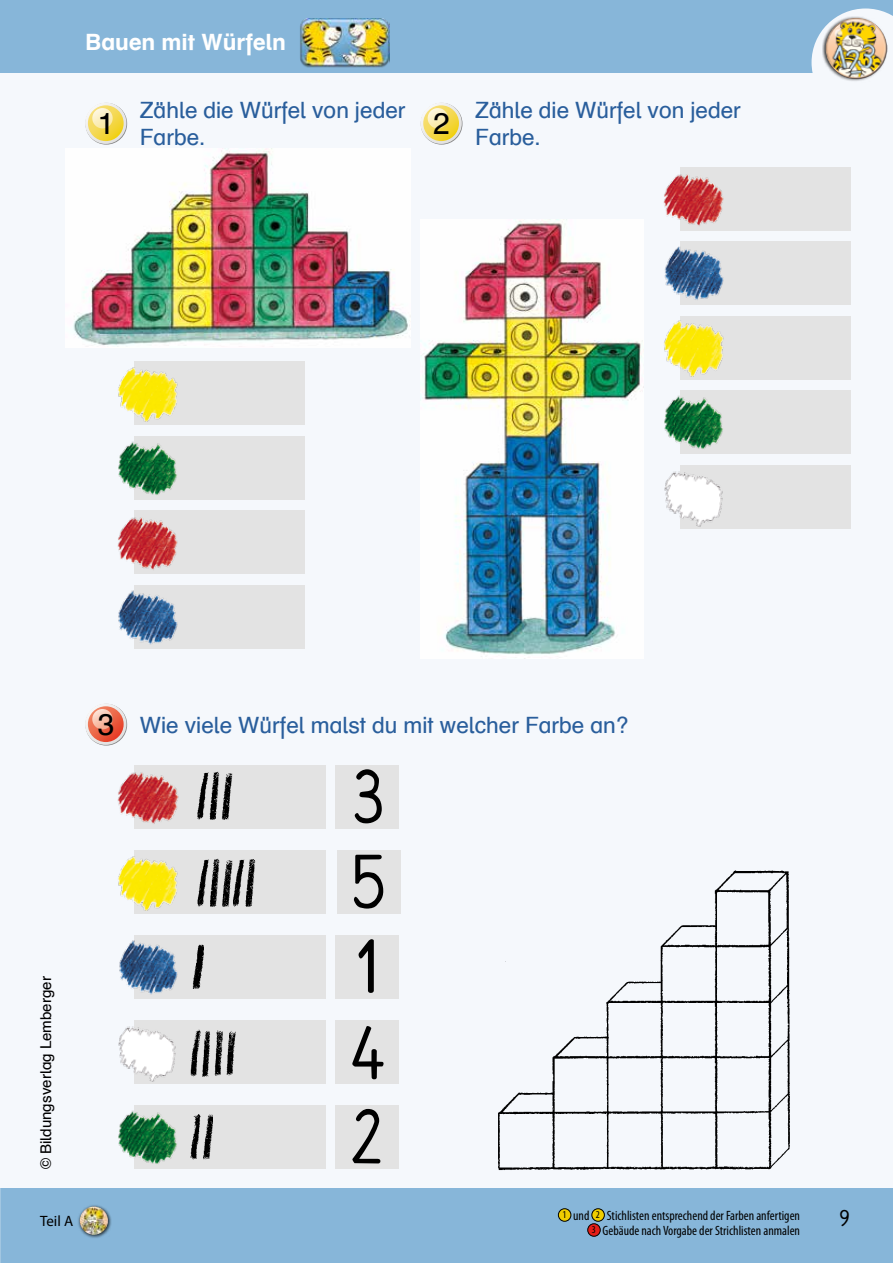
<style>
.page{position:relative;width:893px;height:1263px;background:#f5f8fc}
.page>*{position:absolute;margin:0;border:0;box-sizing:border-box;transform-origin:0 0}
.t1{font:75px/85.3px "Schuschri 95 0";color:#000}
.t2{font:30px "Schulbuch Nord OE Normal";color:#000}
.t3{font:22.5px/27px "Schulbuch Nord OE Roman";color:#295e9c}
.t4{font:22.5px "Schulbuch Nord OE Bold";color:#fff}
.t5{font:22.5px "Schuschri 95 0";color:#000}
.t6{font:15px "Schulbuch Nord OE Roman";color:#000}
.t7{font:15px "Myriad Pro";color:#000}
.t8{font:condensed 13.5px/15px "Myriad Pro";color:#000;text-align:right}
.s1{font-family:"Schulbuch Nord OE Normal";font-size:30px;color:#000}
.s2{font-size:10.5px}
</style>
<div class="page">
<div style="left:0;top:1189px;width:893px;height:74px;background:#87b6d9"></div>
<div style="left:0;top:0;width:893px;height:72px;background:#87b6d9"></div>
<svg style="left:811px;top:9px;width:82px;height:64px"></svg>
<div style="left:822px;top:16px;width:67px;height:66px;background:#000;opacity:.75"></div>
<img style="left:826px;top:18px;width:61px;height:61px;border-radius:31px">
<div style="left:558px;top:1209px;width:13px;height:12px;background:#efcd00;border-radius:50%"></div>
<div style="left:558px;top:1208px;width:13px;height:13px;border:1px solid #000;border-radius:50%"></div>
<div style="left:592px;top:1209px;width:12px;height:12px;background:#efcd00;border-radius:50%"></div>
<div style="left:592px;top:1208px;width:13px;height:13px;border:1px solid #000;border-radius:50%"></div>
<div style="left:588px;top:1224px;width:12px;height:12px;background:#e41e18;border-radius:50%"></div>
<div style="left:587px;top:1223px;width:13px;height:13px;border:1px solid #000;border-radius:50%"></div>
<div style="left:78px;top:1204px;width:34px;height:34px;background:#000;opacity:.75"></div>
<img style="left:80px;top:1206px;width:28px;height:29px;border-radius:14px">
<div style="left:135px;top:1020px;width:191px;height:64px;background:#e3e3e3"></div>
<img style="left:118px;top:1022px;width:58px;height:60px">
<div style="left:135px;top:935px;width:191px;height:64px;background:#e3e3e3"></div>
<img style="left:119px;top:940px;width:59px;height:55px">
<div style="left:135px;top:850px;width:191px;height:63px;background:#e3e3e3"></div>
<img style="left:118px;top:854px;width:60px;height:58px">
<div style="left:135px;top:765px;width:191px;height:63px;background:#e3e3e3"></div>
<img style="left:117px;top:769px;width:62px;height:56px">
<div style="left:335px;top:765px;width:64px;height:63px;background:#e3e3e3"></div>
<div style="left:338px;top:850px;width:63px;height:64px;background:#e3e3e3"></div>
<div style="left:335px;top:935px;width:64px;height:64px;background:#e3e3e3"></div>
<div style="left:335px;top:1020px;width:64px;height:64px;background:#e3e3e3"></div>
<img style="left:498px;top:870px;width:292px;height:301px">
<img style="left:191px;top:1030px;width:44px;height:46px">
<img style="left:193px;top:945px;width:10px;height:44px">
<img style="left:197px;top:772px;width:35px;height:48px">
<img style="left:197px;top:859px;width:59px;height:48px">
<div style="left:135px;top:1105px;width:191px;height:64px;background:#e3e3e3"></div>
<img style="left:119px;top:1109px;width:58px;height:55px">
<div style="left:335px;top:1105px;width:64px;height:64px;background:#e3e3e3"></div>
<img style="left:191px;top:1114px;width:22px;height:45px">
<div style="left:135px;top:361px;width:170px;height:64px;background:#e3e3e3"></div>
<img style="left:118px;top:365px;width:60px;height:58px">
<div style="left:135px;top:436px;width:170px;height:64px;background:#e3e3e3"></div>
<img style="left:118px;top:440px;width:59px;height:55px">
<div style="left:135px;top:510px;width:170px;height:64px;background:#e3e3e3"></div>
<img style="left:117px;top:514px;width:61px;height:56px">
<div style="left:680px;top:465px;width:171px;height:63px;background:#e3e3e3"></div>
<img style="left:424px;top:219px;width:217px;height:435px">
<img style="left:74px;top:151px;width:334px;height:194px">
<div style="left:135px;top:585px;width:170px;height:63px;background:#e3e3e3"></div>
<img style="left:118px;top:590px;width:59px;height:54px">
<div style="left:680px;top:241px;width:171px;height:64px;background:#e3e3e3"></div>
<img style="left:664px;top:247px;width:59px;height:53px">
<img style="left:664px;top:471px;width:59px;height:56px">
<div style="left:680px;top:167px;width:171px;height:64px;background:#e3e3e3"></div>
<img style="left:663px;top:174px;width:61px;height:52px">
<div style="left:680px;top:390px;width:171px;height:64px;background:#e3e3e3"></div>
<img style="left:664px;top:395px;width:59px;height:54px">
<div style="left:680px;top:316px;width:171px;height:63px;background:#e3e3e3"></div>
<img style="left:664px;top:320px;width:60px;height:57px">
<img style="left:300px;top:19px;width:89px;height:49px">
<svg style="left:85px;top:704px;width:42px;height:41px"></svg>
<svg style="left:85px;top:703px;width:41px;height:42px"></svg>
<svg style="left:88px;top:706px;width:36px;height:36px"></svg>
<svg style="left:92px;top:709px;width:21px;height:20px"></svg>
<svg style="left:421px;top:103px;width:41px;height:42px"></svg>
<svg style="left:420px;top:103px;width:42px;height:41px"></svg>
<svg style="left:423px;top:105px;width:36px;height:36px"></svg>
<svg style="left:428px;top:108px;width:20px;height:20px"></svg>
<svg style="left:85px;top:103px;width:42px;height:42px"></svg>
<svg style="left:85px;top:103px;width:41px;height:41px"></svg>
<svg style="left:88px;top:105px;width:36px;height:36px"></svg>
<svg style="left:92px;top:108px;width:21px;height:20px"></svg>
<p class="t4" style="left:85px;top:28px;width:203px">Bauen mit Würfeln</p>
<h2 class="t2" style="left:98px;top:105px;width:18px">1</h2>
<p class="t3" style="left:140px;top:97px;width:267px">Zähle die Würfel von jeder<br>Farbe.</p>
<h2 class="t2" style="left:433px;top:105px;width:18px">2</h2>
<p class="t3" style="left:475px;top:97px;width:267px">Zähle die Würfel von jeder<br>Farbe.</p>
<p class="t3" style="left:98px;top:711px;width:532px"><span class="s1">3</span> Wie viele Würfel malst du mit welcher Farbe an?</p>
<p class="t6" style="left:37px;top:1169px;width:195px;rotate:-90deg">© Bildungsverlag Lemberger</p>
<h1 class="t1" style="left:346px;top:760px;width:42px">3<br>5</h1>
<h1 class="t1" style="left:347px;top:930px;width:42px">1</h1>
<h1 class="t1" style="left:346px;top:1016px;width:42px">4</h1>
<h1 class="t1" style="left:346px;top:1100px;width:42px">2</h1>
<p class="t7" style="left:40px;top:1213px;width:35px">Teil A</p>
<p class="t5" style="left:838px;top:1207px;width:14px">9</p>
<p class="t8" style="left:562px;top:1208px;width:239px"><span class="s2">1</span> und <span class="s2">2</span> Stichlisten entsprechend der Farben anfertigen<br><span class="s2">3</span> Gebäude nach Vorgabe der Strichlisten anmalen</p>
</div>
